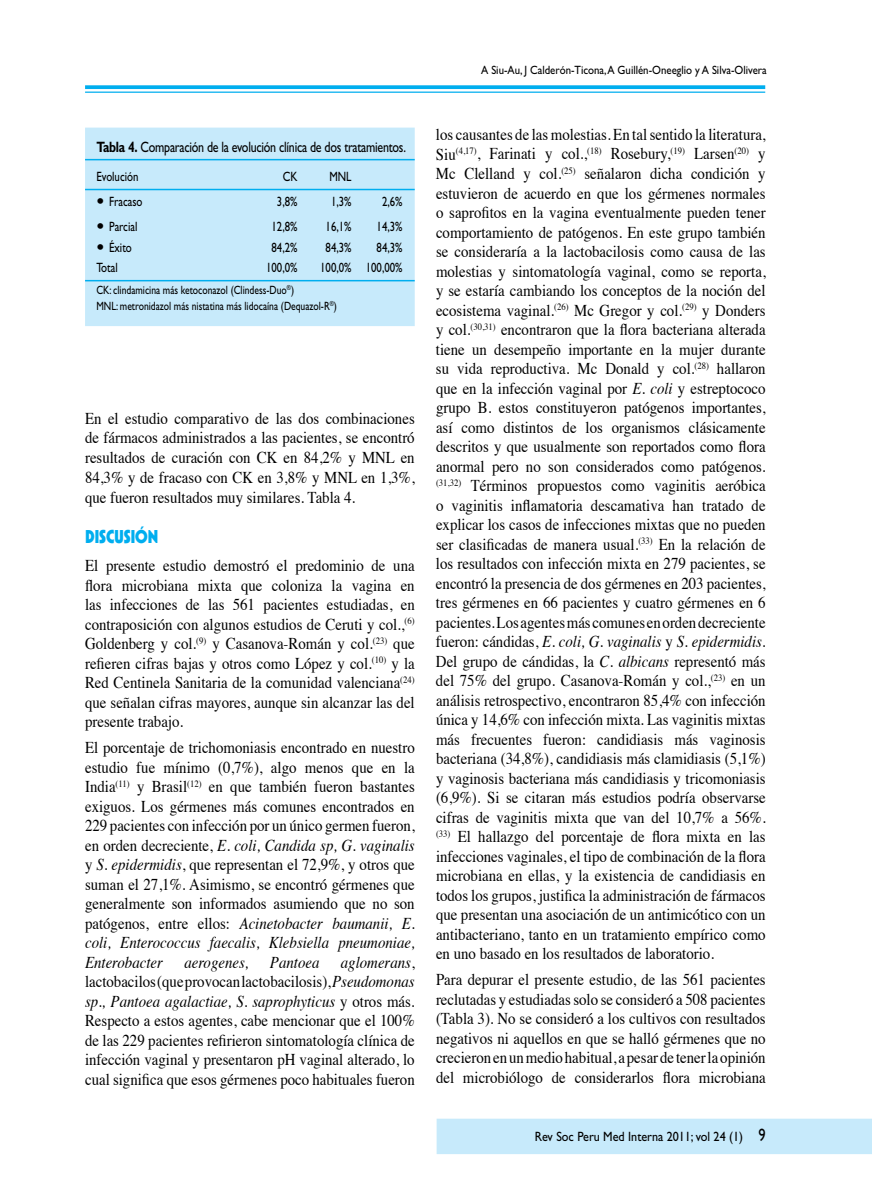
<style>
.page{position:relative;width:872px;height:1191px;background:#fff}
.page>*{position:absolute;margin:0;border:0;box-sizing:border-box;transform-origin:0 0}
.t1{font:900 18px "Kabel";color:#00aeef;scale:.9 1}
.t2{font:16.5px/19.5px "Times";color:#000;text-align:justify;scale:.9 1}
.t3{font:italic 16.5px "Times";color:#000;scale:.9 1}
.t4{font:15px "Gill Sans";letter-spacing:-.02em;color:#000;scale:.8 1}
.t5{font:13.5px "Gill Sans";color:#000;scale:.8 1}
.t6{font:13.5px "Gill Sans";color:#000;scale:.9 1}
.t7{font:12px/15.6px "Gill Sans";color:#000;scale:.8 1}
.t8{font:12px "Gill Sans";color:#000;scale:.9 1}
.s1{font-weight:700}
.s2{font-family:"Gadget"}
.s3{font-style:italic}
.s4{font-size:18px}
</style>
<div class="page">
<div style="left:436px;top:1118px;width:436px;height:36px;background:#c7eafb"></div>
<svg style="left:85px;top:85px;width:680px;height:4px;background:#13b4f0"></svg>
<hr style="left:85px;top:92px;width:680px;height:1px;background:#00aeef">
<div style="left:85px;top:128px;width:330px;height:198px;background:#c7eafb"></div>
<hr style="left:85px;top:159px;width:330px;height:1px;background:#00aeef">
<hr style="left:85px;top:189px;width:330px;height:1px;background:#00aeef">
<hr style="left:85px;top:280px;width:330px;height:1px;background:#00aeef">
<p class="t4" style="left:96px;top:138px;width:388px"><span class="s1">Tabla 4.</span> Comparación de la evolución clínica de dos tratamientos.</p>
<p class="t5" style="left:96px;top:169px;width:54px">Evolución</p>
<p class="t5" style="left:283px;top:169px;width:20px">CK</p>
<p class="t5" style="left:329px;top:169px;width:29px">MNL</p>
<p class="t5" style="left:96px;top:194px;width:59px"><span class="s2">•</span> Fracaso</p>
<p class="t5" style="left:277px;top:194px;width:27px">3,8%</p>
<p class="t5" style="left:331px;top:194px;width:27px">1,3%</p>
<p class="t5" style="left:382px;top:194px;width:27px">2,6%</p>
<p class="t5" style="left:96px;top:219px;width:53px"><span class="s2">•</span> Parcial</p>
<p class="t5" style="left:271px;top:219px;width:34px">12,8%</p>
<p class="t5" style="left:325px;top:219px;width:34px">16,1%</p>
<p class="t5" style="left:376px;top:219px;width:34px">14,3%</p>
<p class="t5" style="left:96px;top:239px;width:46px"><span class="s2">•</span> Éxito</p>
<p class="t5" style="left:271px;top:239px;width:34px">84,2%</p>
<p class="t5" style="left:325px;top:239px;width:34px">84,3%</p>
<p class="t5" style="left:376px;top:239px;width:34px">84,3%</p>
<p class="t5" style="left:96px;top:260px;width:28px">Total</p>
<p class="t5" style="left:266px;top:260px;width:41px">100,0%</p>
<p class="t5" style="left:320px;top:260px;width:104px">100,0% 100,00%</p>
<p class="t7" style="left:96px;top:283px;width:302px">CK: clindamicina más ketoconazol (Clindess-Duo<sup>®</sup>)<br>MNL: metronidazol más nistatina más lidocaína (Dequazol-R<sup>®</sup>)</p>
<p class="t2" style="left:85px;top:407px;width:368px">En el estudio comparativo de las dos combinaciones de fármacos administrados a las pacientes, se encontró resultados de curación con CK en 84,2% y MNL en 84,3% y de fracaso con CK en 3,8% y MNL en 1,3%, que fueron resultados muy similares. Tabla 4.</p>
<p class="t1" style="left:85px;top:525px;width:83px">DISCUSIÓN</p>
<p class="t2" style="left:85px;top:554px;width:368px">El presente estudio demostró el predominio de una flora microbiana mixta que coloniza la vagina en las infecciones de las 561 pacientes estudiadas, en contraposición con algunos estudios de Ceruti y col.,<sup>(6)<br></sup>Goldenberg y col.<sup>(9)</sup> y Casanova-Román y col.<sup>(23)</sup> que refieren cifras bajas y otros como López y col.<sup>(10)</sup> y la Red Centinela Sanitaria de la comunidad valenciana<sup>(24) </sup>que señalan cifras mayores, aunque sin alcanzar las del presente trabajo.</p>
<p class="t2" style="left:85px;top:736px;width:368px">El porcentaje de trichomoniasis encontrado en nuestro estudio fue mínimo (0,7%), algo menos que en la India<sup>(11)</sup> y Brasil<sup>(12)</sup> en que también fueron bastantes exiguos. Los gérmenes más comunes encontrados en 229 pacientes con infección por un único germen fueron, en orden decreciente, <span class="s3">E. coli, Candida sp, G. vaginalis </span>y <span class="s3">S. epidermidis</span>, que representan el 72,9%, y otros que suman el 27,1%. Asimismo, se encontró gérmenes que generalmente son informados asumiendo que no son patógenos, entre ellos: <span class="s3">Acinetobacter baumanii, E. coli, Enterococcus faecalis, Klebsiella pneumoniae, Enterobacter</span></p>
<p class="t2" style="left:85px;top:951px;width:368px;text-indent:256px"><span class="s3">aglomerans</span>, lactobacilos (que provocan lactobacilosis), <span class="s3">Pseudomonas sp., Pantoea agalactiae, S. saprophyticus</span> y otros más.<br>Respecto a estos agentes, cabe mencionar que el 100% de las 229 pacientes refirieron sintomatología clínica de infección vaginal y presentaron pH vaginal alterado, lo cual significa que esos gérmenes poco habituales fueron</p>
<p class="t3" style="left:184px;top:948px;width:73px">aerogenes,</p>
<p class="t3" style="left:270px;top:948px;width:56px">Pantoea</p>
<p class="t8" style="left:481px;top:63px;width:319px">A Siu-Au, J Calderón-Ticona, A Guillén-Oneeglio y A Silva-Olivera</p>
<p class="t2" style="left:436px;top:123px;width:368px">los causantes de las molestias. En tal sentido la literatura, Siu<sup>(4,17)</sup>, Farinati y col.,<sup>(18)</sup> Rosebury,<sup>(19)</sup> Larsen<sup>(20)</sup> y Mc Clelland y col.<sup>(25)</sup> señalaron dicha condición y estuvieron de acuerdo en que los gérmenes normales o saprofitos en la vagina eventualmente pueden tener comportamiento de patógenos. En este grupo también se consideraría a la lactobacilosis como causa de las molestias y sintomatología vaginal, como se reporta, y se estaría cambiando los conceptos de la noción del ecosistema vaginal.<sup>(26)</sup> Mc Gregor y col.<sup>(29)</sup> y Donders y col.<sup>(30,31)</sup> encontraron que la flora bacteriana alterada tiene un desempeño importante en la mujer durante su vida reproductiva. Mc Donald y col.<sup>(28)</sup> hallaron que en la infección vaginal por <span class="s3">E. coli</span> y estreptococo grupo B. estos constituyeron patógenos importantes, así como distintos de los organismos clásicamente descritos y que usualmente son reportados como flora anormal pero no son considerados como patógenos. <sup>(31,32)</sup> Términos propuestos como vaginitis aeróbica o vaginitis inflamatoria descamativa han tratado de explicar los casos de infecciones mixtas que no pueden ser clasificadas de manera usual.<sup>(33)</sup> En la relación de los resultados con infección mixta en 279 pacientes, se encontró la presencia de dos gérmenes en 203 pacientes, tres gérmenes en 66 pacientes y cuatro gérmenes en 6 pacientes. Los agentes más comunes en orden decreciente fueron: cándidas, <span class="s3">E. coli, G. vaginalis</span> y <span class="s3">S. epidermidis</span>.<br>Del grupo de cándidas, la <span class="s3">C. albicans</span> representó más del 75% del grupo. Casanova-Román y col.,<sup>(23)</sup> en un análisis retrospectivo, encontraron 85,4% con infección única y 14,6% con infección mixta. Las vaginitis mixtas más frecuentes fueron: candidiasis más vaginosis bacteriana (34,8%), candidiasis más clamidiasis (5,1%) y vaginosis bacteriana más candidiasis y tricomoniasis (6,9%). Si se citaran más estudios podría observarse cifras de vaginitis mixta que van del 10,7% a 56%. <sup>(33)</sup> El hallazgo del porcentaje de flora mixta en las infecciones vaginales, el tipo de combinación de la flora microbiana en ellas, y la existencia de candidiasis en todos los grupos, justifica la administración de fármacos que presentan una asociación de un antimicótico con un antibacteriano, tanto en un tratamiento empírico como en uno basado en los resultados de laboratorio.</p>
<p class="t2" style="left:436px;top:968px;width:368px">Para depurar el presente estudio, de las 561 pacientes reclutadas y estudiadas solo se consideró a 508 pacientes (Tabla 3). No se consideró a los cultivos con resultados negativos ni aquellos en que se halló gérmenes que no crecieron en un medio habitual, a pesar de tener la opinión del microbiólogo de considerarlos flora microbiana</p>
<p class="t6" style="left:534px;top:1128px;width:258px">Rev Soc Peru Med Interna 2011; vol 24 (1) <span class="s4">9</span></p>
</div>
